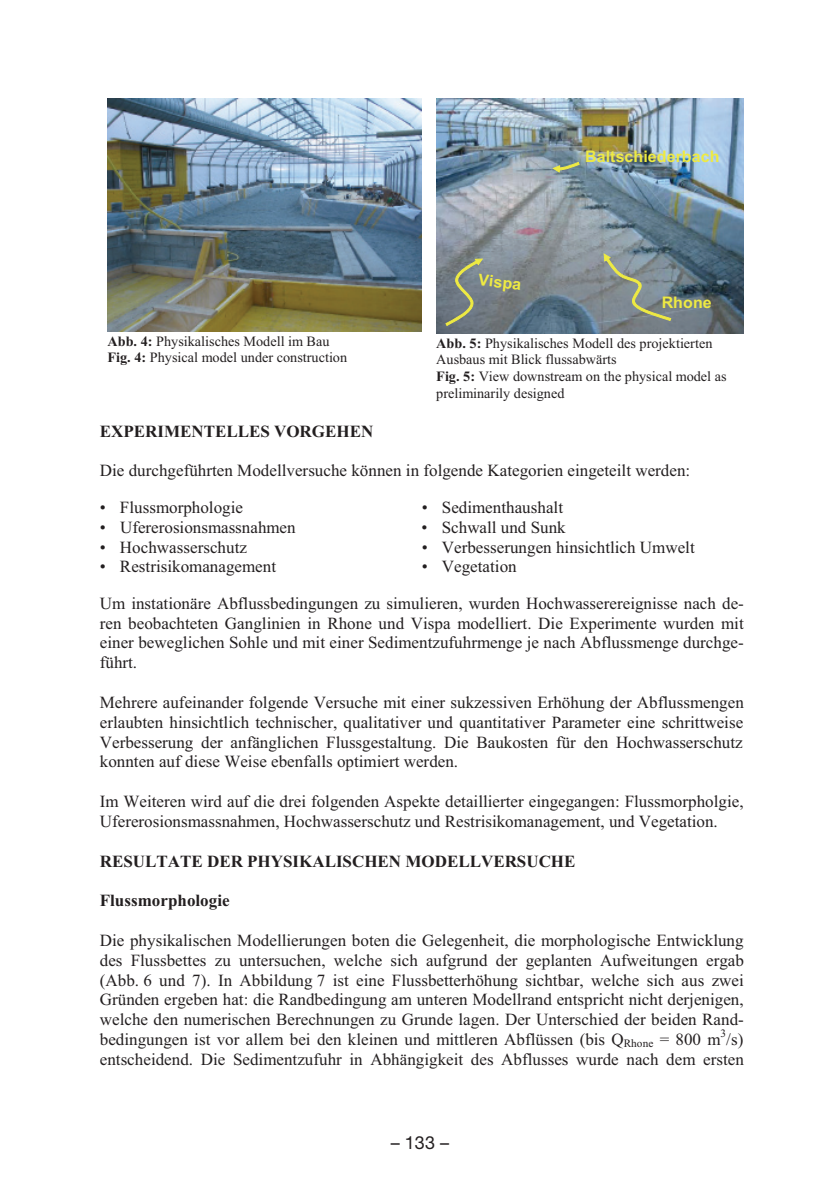
<style>
.page{position:relative;width:840px;height:1191px;background:#fff}
.page>*{position:absolute;margin:0;border:0;box-sizing:border-box;transform-origin:0 0}
.t1{font:18px "Helvetica Neue";color:#231f20}
.t2{font:17px/19.8px "Times New Roman";color:#231f20;text-align:justify}
.t3{font:700 17px "Times New Roman";color:#231f20}
.t4{font:700 16px "Arial";letter-spacing:.005em;color:#eeea43}
.t5{font:14.2px/16.6px "Times New Roman";color:#231f20}
.t6{font:11.4px "Times New Roman";color:#231f20}
.s1{font-weight:700}
</style>
<div class="page">
<img style="left:107px;top:98px;width:314px;height:234px">
<img style="left:436px;top:98px;width:307px;height:235px">
<svg style="left:445px;top:259px;width:37px;height:66px;background:#80887c"></svg>
<svg style="left:603px;top:254px;width:67px;height:66px;background:#88938d"></svg>
<svg style="left:553px;top:162px;width:26px;height:10px"></svg>
<p class="t5" style="left:107px;top:332px;width:241px"><span class="s1">Abb. 4:</span> Physikalisches Modell im Bau<br><span class="s1">Fig. 4:</span> Physical model under construction</p>
<p class="t4" style="left:479px;top:269px;width:45px;rotate:6deg">Vispa</p>
<p class="t4" style="left:585px;top:146px;width:136px">Baltschiederbach</p>
<p class="t4" style="left:661px;top:292px;width:52px">Rhone</p>
<p class="t5" style="left:436px;top:334px;width:292px"><span class="s1">Abb. 5:</span> Physikalisches Modell des projektierten Ausbaus mit Blick flussabwärts<br><span class="s1">Fig. 5:</span> View downstream on the physical model as preliminarily designed</p>
<p class="t3" style="left:100px;top:419px;width:275px">EXPERIMENTELLES VORGEHEN</p>
<p class="t2" style="left:100px;top:460px;width:591px">Die durchgeführten Modellversuche können in folgende Kategorien eingeteilt werden:</p>
<p class="t2" style="left:100px;top:497px;width:145px">• Flussmorphologie</p>
<p class="t2" style="left:421px;top:497px;width:143px">• Sedimenthaushalt</p>
<p class="t2" style="left:100px;top:517px;width:197px">• Ufererosionsmassnahmen</p>
<p class="t2" style="left:421px;top:517px;width:146px">• Schwall und Sunk</p>
<p class="t2" style="left:100px;top:536px;width:148px">• Hochwasserschutz</p>
<p class="t2" style="left:421px;top:536px;width:274px">• Verbesserungen hinsichtlich Umwelt</p>
<p class="t2" style="left:100px;top:556px;width:178px">• Restrisikomanagement</p>
<p class="t2" style="left:100px;top:548px;width:645px;line-height:36.4px;text-indent:321px">• Vegetation<br>Um instationäre Abflussbedingungen zu simulieren, wurden Hochwasserereignisse nach de-</p>
<p class="t2" style="left:100px;top:613px;width:645px">ren beobachteten Ganglinien in Rhone und Vispa modelliert. Die Experimente wurden mit einer beweglichen Sohle und mit einer Sedimentzufuhrmenge je nach Abflussmenge durchge&shy;führt.</p>
<p class="t2" style="left:100px;top:692px;width:645px">Mehrere aufeinander folgende Versuche mit einer sukzessiven Erhöhung der Abflussmengen erlaubten hinsichtlich technischer, qualitativer und quantitativer Parameter eine schrittweise Verbesserung der anfänglichen Flussgestaltung. Die Baukosten für den Hochwasserschutz konnten auf diese Weise ebenfalls optimiert werden.</p>
<p class="t2" style="left:100px;top:791px;width:645px">Im Weiteren wird auf die drei folgenden Aspekte detaillierter eingegangen: Flussmorpholgie,<br>Ufererosionsmassnahmen, Hochwasserschutz und Restrisikomanagement, und Vegetation.</p>
<p class="t3" style="left:100px;top:849px;width:477px">RESULTATE DER PHYSIKALISCHEN MODELLVERSUCHE</p>
<p class="t3" style="left:100px;top:889px;width:131px">Flussmorphologie</p>
<p class="t2" style="left:100px;top:930px;width:645px">Die physikalischen Modellierungen boten die Gelegenheit, die morphologische Entwicklung des Flussbettes zu untersuchen, welche sich aufgrund der geplanten Aufweitungen ergab (Abb. 6 und 7). In Abbildung 7 ist eine Flussbetterhöhung sichtbar, welche sich aus zwei Gründen ergeben hat: die Randbedingung am unteren Modellrand entspricht nicht derjenigen, welche den numerischen Berechnungen zu Grunde lagen. Der Unterschied der beiden Rand&shy;bedingungen ist vor allem bei den kleinen und mittleren Abflüssen (bis Q<sub>Rhone</sub> = 800 m /s)</p>
<p class="t6" style="left:720px;top:1025px;width:7px">3</p>
<p class="t2" style="left:100px;top:1049px;width:645px">entscheidend. Die Sedimentzufuhr in Abhängigkeit des Abflusses wurde nach dem ersten</p>
<p class="t1" style="left:391px;top:1131px;width:25px">– 133</p>
<p class="t1" style="left:440px;top:1131px;width:10px">–</p>
</div>
